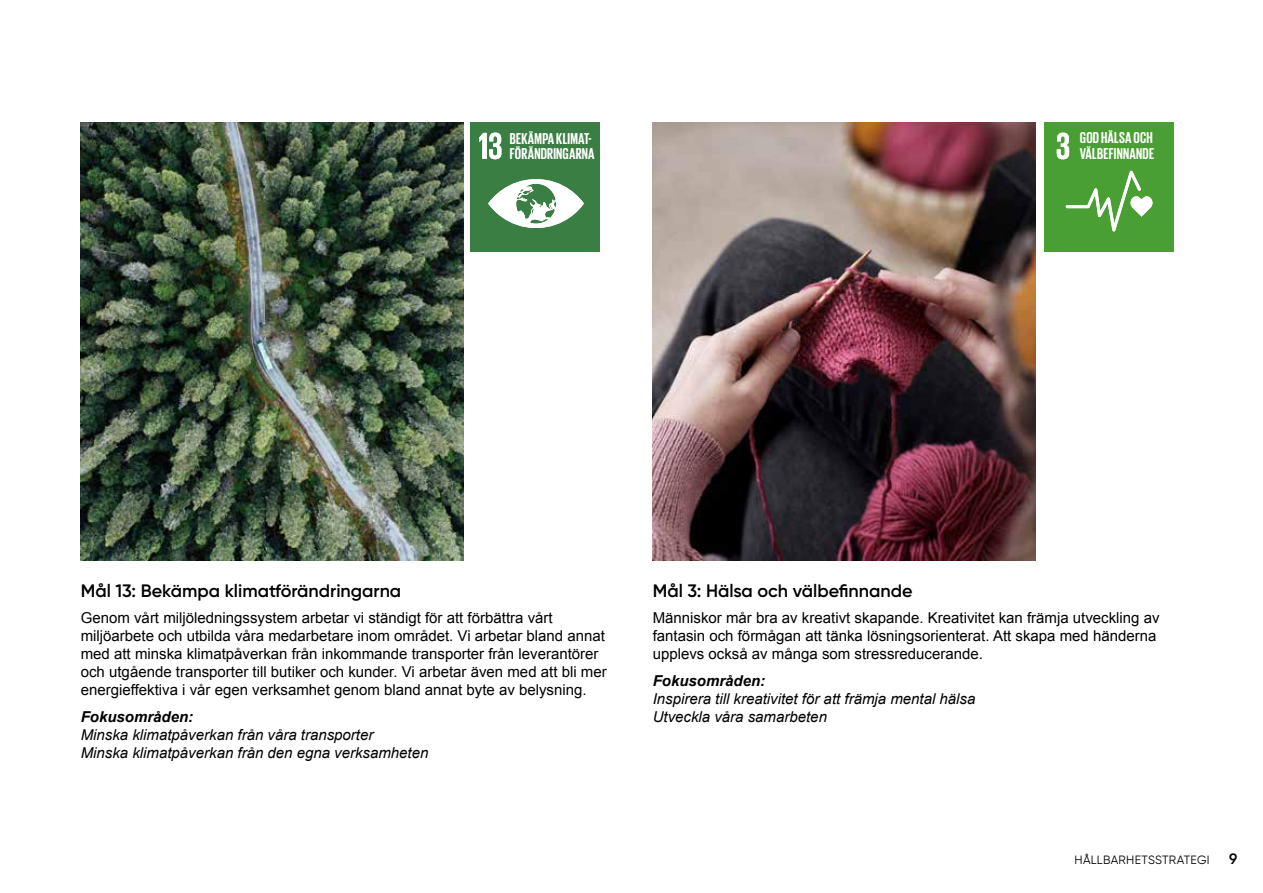
<style>
.page{position:relative;width:1263px;height:893px;background:#fff}
.page>*{position:absolute;margin:0;border:0;box-sizing:border-box;transform-origin:0 0}
.t1{font:600 18px "Gilroy";color:#000}
.t2{font:700 16.05px/15.3px "Giorgio Sans";letter-spacing:.015em;color:#fff}
.t3{font:15px/18px "Arial";color:#000}
.t4{font:italic 15px/18px "Arial";color:#000}
.t5{font:italic 700 15px "Arial";color:#000}
.t6{font:600 15px "Gilroy";color:#000}
.t7{font:12px "Gilroy";letter-spacing:.02em;color:#000}
</style>
<div class="page">
<img style="left:81px;top:122px;width:382px;height:438px">
<img style="left:653px;top:122px;width:382px;height:438px">
<div style="left:470px;top:122px;width:130px;height:129px;background:#3b7e44"></div>
<svg style="left:479px;top:133px;width:22px;height:26px"></svg>
<svg style="left:488px;top:179px;width:96px;height:49px"></svg>
<div style="left:1044px;top:122px;width:130px;height:129px;background:#499e34"></div>
<svg style="left:1057px;top:133px;width:12px;height:26px"></svg>
<svg style="left:1066px;top:171px;width:86px;height:60px"></svg>
<p class="t2" style="left:510px;top:130px;width:86px">BEKÄMPA KLIMAT-<br>FÖRÄNDRINGARNA</p>
<p class="t2" style="left:1080px;top:130px;width:76px">GOD HÄLSA OCH<br>VÄLBEFINNANDE</p>
<p class="t1" style="left:81px;top:579px;width:322px">Mål 13: Bekämpa klimatförändringarna</p>
<p class="t3" style="left:81px;top:609px;width:527px">Genom vårt miljöledningssystem arbetar vi ständigt för att förbättra vårt miljöarbete och utbilda våra medarbetare inom området. Vi arbetar bland annat med att minska klimatpåverkan från inkommande transporter från leverantörer och utgående transporter till butiker och kunder. Vi arbetar även med att bli mer energieffektiva i vår egen verksamhet genom bland annat byte av belysning.</p>
<p class="t5" style="left:81px;top:707px;width:114px">Fokusområden:</p>
<p class="t4" style="left:81px;top:726px;width:349px">Minska klimatpåverkan från våra transporter<br>Minska klimatpåverkan från den egna verksamheten</p>
<p class="t1" style="left:653px;top:579px;width:261px">Mål 3: Hälsa och välbefinnande</p>
<p class="t3" style="left:653px;top:609px;width:508px">Människor mår bra av kreativt skapande. Kreativitet kan främja utveckling av fantasin och förmågan att tänka lösningsorienterat. Att skapa med händerna upplevs också av många som stressreducerande.</p>
<p class="t5" style="left:653px;top:671px;width:114px">Fokusområden:</p>
<p class="t4" style="left:653px;top:690px;width:324px">Inspirera till kreativitet för att främja mental hälsa<br>Utveckla våra samarbeten</p>
<p class="t7" style="left:1075px;top:853px;width:136px">HÅLLBARHETSSTRATEGI</p>
<p class="t6" style="left:1229px;top:850px;width:10px">9</p>
</div>
